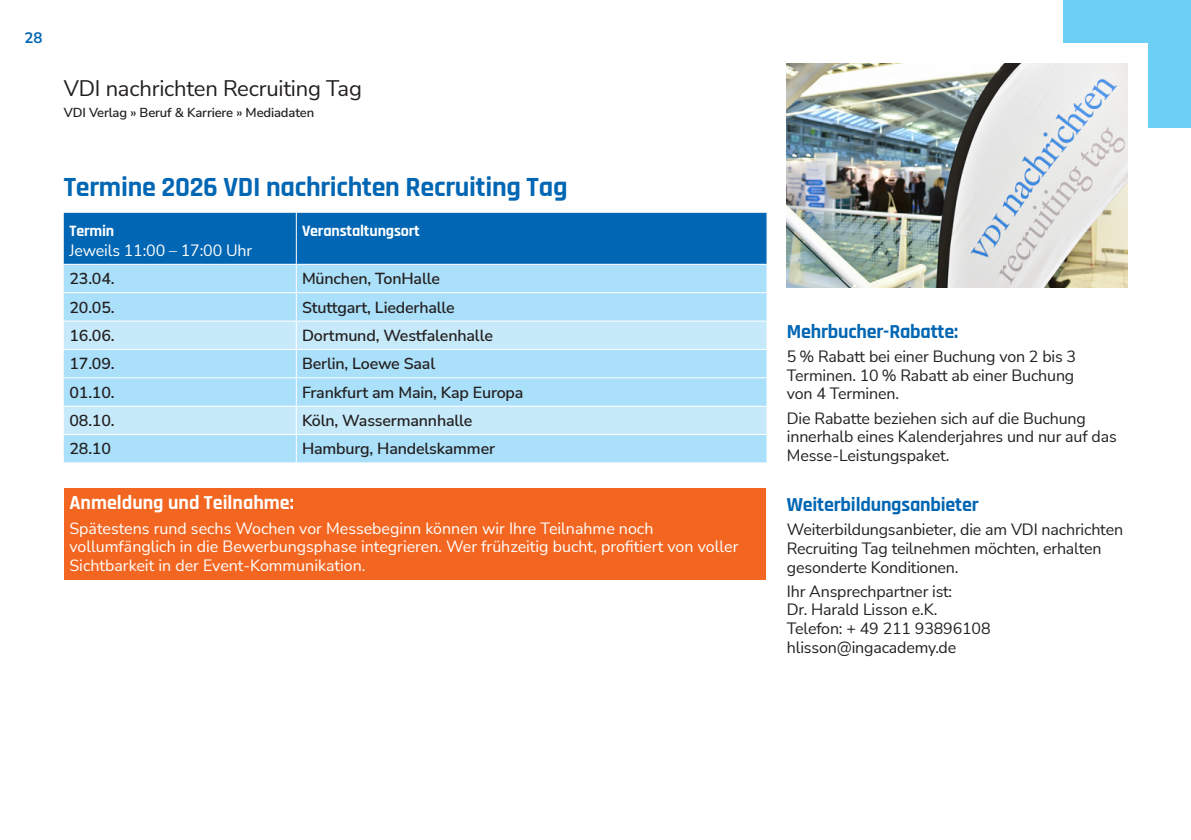
<style>
.page{position:relative;width:1191px;height:840px;background:#fff}
.page>*{position:absolute;margin:0;border:0;box-sizing:border-box;transform-origin:0 0}
.t1{font:700 28px "Rajdhani";letter-spacing:-.01em;color:#0166b3}
.t2{font:22px "Nunito Sans";letter-spacing:-.01em;color:#231f20}
.t3{font:700 20px "Rajdhani";letter-spacing:-.01em;color:#0166b3}
.t4{font:700 20px "Rajdhani";color:#fff}
.t5{font:16px/18.6px "Nunito Sans";letter-spacing:-.01em;color:#231f20}
.t6{font:16px/18.6px "Nunito Sans";color:#fff}
.t7{font:600 16px "Nunito Sans";letter-spacing:-.01em;color:#231f20}
.t8{font:700 16px "Rajdhani";letter-spacing:-.01em;color:#fff}
.t9{font:700 15px "Nunito Sans";color:#0166b3}
.t10{font:600 13px "Nunito Sans";letter-spacing:-.01em;color:#231f20}
</style>
<div class="page">
<svg style="left:64px;top:213px;width:703px;height:249px;background:#90caeb"></svg>
<img style="left:787px;top:64px;width:340px;height:223px">
<div style="left:64px;top:488px;width:701px;height:91px;background:#f36621"></div>
<div style="left:1063px;top:0;width:128px;height:43px;background:#6bcff6"></div>
<div style="left:1148px;top:0;width:43px;height:128px;background:#6bcff6"></div>
<p class="t9" style="left:25px;top:27px;width:19px">28</p>
<h2 class="t2" style="left:64px;top:73px;width:299px">VDI nachrichten Recruiting Tag</h2>
<p class="t10" style="left:64px;top:103px;width:252px">VDI Verlag » Beruf &amp; Karriere » Mediadaten</p>
<h1 class="t1" style="left:64px;top:170px;width:505px">Termine 2026 VDI nachrichten Recruiting Tag</h1>
<p class="t8" style="left:69px;top:221px;width:46px">Termin</p>
<p class="t6" style="left:69px;top:241px;width:184px">Jeweils 11:00 – 17:00 Uhr</p>
<p class="t8" style="left:302px;top:221px;width:119px">Veranstaltungsort</p>
<p class="t7" style="left:69px;top:267px;width:47px">23.04.</p>
<p class="t7" style="left:302px;top:267px;width:139px">München, TonHalle</p>
<p class="t7" style="left:69px;top:295px;width:47px">20.05.</p>
<p class="t7" style="left:302px;top:295px;width:154px">Stuttgart, Liederhalle</p>
<p class="t7" style="left:69px;top:324px;width:47px">16.06.</p>
<p class="t7" style="left:302px;top:324px;width:192px">Dortmund, Westfalenhalle</p>
<p class="t7" style="left:69px;top:352px;width:47px">17.09.</p>
<p class="t7" style="left:302px;top:352px;width:135px">Berlin, Loewe Saal</p>
<p class="t7" style="left:69px;top:381px;width:47px">01.10.</p>
<p class="t7" style="left:302px;top:381px;width:223px">Frankfurt am Main, Kap Europa</p>
<p class="t7" style="left:69px;top:409px;width:47px">08.10.</p>
<p class="t7" style="left:302px;top:409px;width:172px">Köln, Wassermannhalle</p>
<p class="t7" style="left:69px;top:437px;width:43px">28.10</p>
<p class="t7" style="left:302px;top:437px;width:195px">Hamburg, Handelskammer</p>
<p class="t4" style="left:69px;top:490px;width:226px">Anmeldung und Teilnahme:</p>
<p class="t6" style="left:69px;top:518px;width:670px">Spätestens rund sechs Wochen vor Messebeginn können wir Ihre Teilnahme noch vollumfänglich in die Bewerbungsphase integrieren. Wer frühzeitig bucht, profitiert von voller<br>Sichtbarkeit in der Event-Kommunikation.</p>
<p class="t3" style="left:787px;top:319px;width:173px">Mehrbucher-Rabatte:</p>
<p class="t5" style="left:787px;top:346px;width:291px;text-align:justify">5 % Rabatt bei einer Buchung von 2 bis 3<br>Terminen. 10 % Rabatt ab einer Buchung von 4 Terminen.</p>
<p class="t5" style="left:787px;top:408px;width:331px">Die Rabatte beziehen sich auf die Buchung innerhalb eines Kalenderjahres und nur auf das<br>Messe-Leistungspaket.</p>
<p class="t3" style="left:787px;top:492px;width:193px">Weiterbildungsanbieter</p>
<p class="t5" style="left:787px;top:519px;width:338px">Weiterbildungsanbieter, die am VDI nachrichten<br>Recruiting Tag teilnehmen möchten, erhalten gesonderte Konditionen.</p>
<p class="t5" style="left:787px;top:581px;width:205px">Ihr Ansprechpartner ist:<br>Dr. Harald Lisson e.K.<br>Telefon: + 49 211 93896108 hlisson@ingacademy.de</p>
</div>
